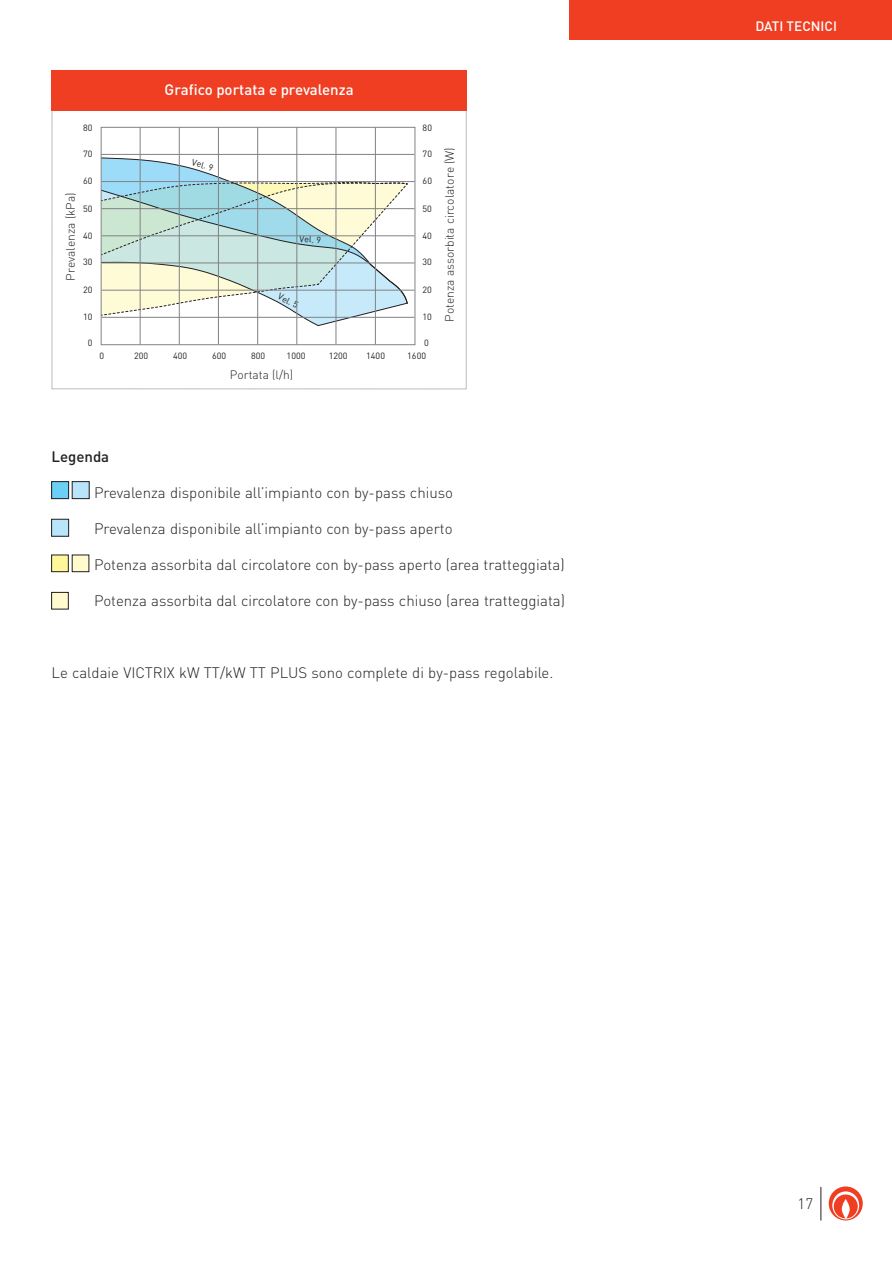
<style>
.page{position:relative;width:892px;height:1262px;background:#fff}
.page>*{position:absolute;margin:0;border:0;box-sizing:border-box;transform-origin:0 0}
.t1{font:300 15px "DIN";color:#231f20}
.t2{font:500 15px "DIN";color:#fff}
.t3{font:500 15px "DIN";color:#231f20}
.t4{font:500 13.5px "DIN";color:#fff}
.t5{font:300 12px "DIN";color:#231f20}
.t6{font:9px "DIN";color:#231f20}
</style>
<div class="page">
<svg style="left:103px;top:158px;width:305px;height:168px"></svg>
<hr style="left:140px;top:127px;width:1px;height:218px;background:#808285">
<hr style="left:335px;top:127px;width:1px;height:218px;background:#808285">
<hr style="left:296px;top:127px;width:1px;height:218px;background:#808285">
<hr style="left:375px;top:127px;width:1px;height:218px;background:#808285">
<hr style="left:218px;top:127px;width:1px;height:218px;background:#808285">
<hr style="left:179px;top:127px;width:1px;height:218px;background:#808285">
<hr style="left:257px;top:127px;width:1px;height:218px;background:#808285">
<hr style="left:101px;top:181px;width:313px;height:1px;background:#808285">
<hr style="left:101px;top:208px;width:313px;height:1px;background:#808285">
<hr style="left:101px;top:236px;width:313px;height:1px;background:#808285">
<hr style="left:101px;top:263px;width:313px;height:1px;background:#808285">
<hr style="left:101px;top:317px;width:313px;height:1px;background:#808285">
<hr style="left:101px;top:290px;width:313px;height:1px;background:#808285">
<div style="left:101px;top:127px;width:314px;height:218px;border:1px solid #808285"></div>
<hr style="left:101px;top:154px;width:313px;height:1px;background:#808285">
<div style="left:51px;top:70px;width:416px;height:40px;background:#ef3e22"></div>
<svg style="left:51px;top:555px;width:38px;height:17px"></svg>
<svg style="left:51px;top:592px;width:18px;height:17px"></svg>
<svg style="left:51px;top:481px;width:38px;height:18px"></svg>
<svg style="left:51px;top:519px;width:18px;height:17px"></svg>
<hr style="left:820px;top:1187px;width:1px;height:33px;background:#231f20">
<svg style="left:828px;top:1186px;width:34px;height:34px"></svg>
<div style="left:569px;top:0;width:323px;height:40px;background:#ef3e22"></div>
<p class="t2" style="left:165px;top:80px;width:191px">Grafico portata e prevalenza</p>
<p class="t6" style="left:83px;top:122px;width:11px">80</p>
<p class="t6" style="left:422px;top:122px;width:11px">80</p>
<p class="t6" style="left:83px;top:148px;width:11px">70</p>
<p class="t6" style="left:83px;top:175px;width:11px">60</p>
<p class="t5" style="left:63px;top:281px;width:90px;rotate:-90deg">Prevalenza (kPa)</p>
<p class="t6" style="left:83px;top:203px;width:11px">50</p>
<p class="t6" style="left:83px;top:230px;width:11px">40</p>
<p class="t6" style="left:83px;top:256px;width:11px">30</p>
<p class="t6" style="left:83px;top:284px;width:11px">20</p>
<p class="t6" style="left:83px;top:311px;width:11px">10</p>
<p class="t6" style="left:88px;top:337px;width:6px">0</p>
<p class="t6" style="left:194px;top:156px;width:23px;rotate:16deg">Vel. 9</p>
<p class="t6" style="left:300px;top:233px;width:23px;rotate:5deg">Vel. 9</p>
<p class="t6" style="left:281px;top:290px;width:23px;rotate:28deg">Vel. 5</p>
<p class="t6" style="left:422px;top:148px;width:11px">70</p>
<p class="t6" style="left:422px;top:175px;width:11px">60</p>
<p class="t6" style="left:422px;top:203px;width:11px">50</p>
<p class="t6" style="left:422px;top:230px;width:11px">40</p>
<p class="t6" style="left:422px;top:256px;width:11px">30</p>
<p class="t6" style="left:422px;top:284px;width:11px">20</p>
<p class="t6" style="left:422px;top:311px;width:11px">10</p>
<p class="t6" style="left:424px;top:337px;width:6px">0</p>
<p class="t5" style="left:442px;top:322px;width:176px;rotate:-90deg">Potenza assorbita circolatore (W)</p>
<p class="t6" style="left:99px;top:350px;width:6px">0</p>
<p class="t6" style="left:134px;top:350px;width:16px">200</p>
<p class="t6" style="left:173px;top:350px;width:16px">400</p>
<p class="t6" style="left:212px;top:350px;width:16px">600</p>
<p class="t6" style="left:251px;top:350px;width:16px">800</p>
<p class="t6" style="left:286px;top:350px;width:20px">1000</p>
<p class="t6" style="left:328px;top:350px;width:20px">1200</p>
<p class="t6" style="left:366px;top:350px;width:20px">1400</p>
<p class="t6" style="left:407px;top:350px;width:20px">1600</p>
<p class="t5" style="left:230px;top:367px;width:65px">Portata (l/h)</p>
<p class="t3" style="left:51px;top:446px;width:59px">Legenda</p>
<p class="t1" style="left:94px;top:483px;width:360px">Prevalenza disponibile all’impianto con by-pass chiuso</p>
<p class="t1" style="left:94px;top:519px;width:360px">Prevalenza disponibile all’impianto con by-pass aperto</p>
<p class="t1" style="left:94px;top:555px;width:472px">Potenza assorbita dal circolatore con by-pass aperto (area tratteggiata)</p>
<p class="t1" style="left:94px;top:591px;width:472px">Potenza assorbita dal circolatore con by-pass chiuso (area tratteggiata)</p>
<p class="t1" style="left:51px;top:663px;width:503px">Le caldaie VICTRIX kW TT/kW TT PLUS sono complete di by-pass regolabile.</p>
<p class="t4" style="left:755px;top:18px;width:83px">DATI TECNICI</p>
<p class="t1" style="left:797px;top:1194px;width:17px">17</p>
</div>
